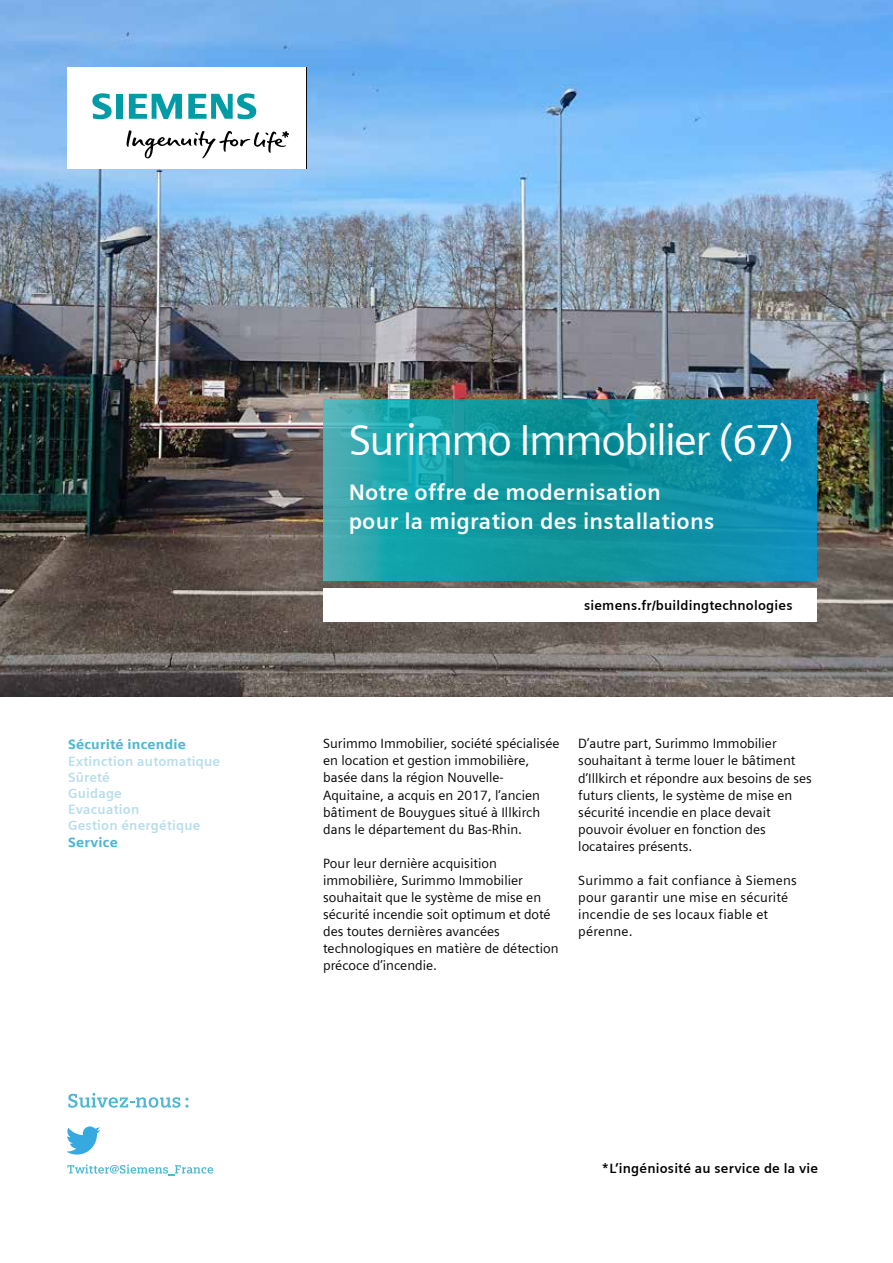
<style>
.page{position:relative;width:893px;height:1263px;background:#fff}
.page>*{position:absolute;margin:0;border:0;box-sizing:border-box;transform-origin:0 0}
.t1{font:43.5px "Siemens Sans";letter-spacing:-.04em;color:#fff}
.t2{font:700 22.5px/28.5px "Siemens Sans";letter-spacing:.01em;color:#fff}
.t3{font:13.5px/17px "Siemens Sans";color:#000}
.t4{font:700 13.5px/16.2px "Siemens Sans";letter-spacing:.015em;color:#b7ddeb}
.t5{font:700 13.5px "Siemens Sans";letter-spacing:.015em;color:#000}
.t6{font:900 13.5px "Siemens Sans";letter-spacing:.015em;color:#4eb8d4}
</style>
<div class="page">
<img style="left:0;top:0;width:893px;height:696px">
<svg style="left:323px;top:400px;width:493px;height:180px;background:#1597a6"></svg>
<div style="left:323px;top:589px;width:493px;height:33px;background:#fff"></div>
<div style="left:67px;top:68px;width:239px;height:100px;background:#fff"></div>
<svg style="left:126px;top:130px;width:163px;height:28px"></svg>
<svg style="left:92px;top:93px;width:30px;height:26px"></svg>
<svg style="left:129px;top:94px;width:53px;height:25px"></svg>
<svg style="left:188px;top:93px;width:68px;height:26px"></svg>
<svg style="left:68px;top:1093px;width:120px;height:15px"></svg>
<svg style="left:67px;top:1126px;width:32px;height:28px"></svg>
<svg style="left:67px;top:1164px;width:146px;height:11px"></svg>
<p class="t6" style="left:68px;top:737px;width:119px">Sécurité incendie</p>
<p class="t4" style="left:68px;top:753px;width:154px">Extinction automatique<br>Sûreté<br>Guidage<br>Evacuation<br>Gestion énergétique</p>
<p class="t6" style="left:68px;top:834px;width:51px">Service</p>
<h1 class="t1" style="left:349px;top:415px;width:447px">Surimmo Immobilier (67)</h1>
<h2 class="t2" style="left:349px;top:478px;width:367px">Notre offre de modernisation pour la migration des installations</h2>
<p class="t5" style="left:584px;top:597px;width:210px">siemens.fr/buildingtechnologies</p>
<p class="t3" style="left:323px;top:735px;width:238px">Surimmo Immobilier, société spécialisée en location et gestion immobilière, basée dans la région Nouvelle-Aquitaine, a acquis en 2017, l’ancien bâtiment de Bouygues situé à Illkirch dans le département du Bas-Rhin.</p>
<p class="t3" style="left:323px;top:854px;width:237px">Pour leur dernière acquisition immobilière, Surimmo Immobilier souhaitait que le système de mise en sécurité incendie soit optimum et doté des toutes dernières avancées technologiques en matière de détection précoce d’incendie.</p>
<p class="t3" style="left:578px;top:735px;width:235px">D’autre part, Surimmo Immobilier souhaitant à terme louer le bâtiment d’Illkirch et répondre aux besoins de ses futurs clients, le système de mise en sécurité incendie en place devait pouvoir évoluer en fonction des locataires présents.</p>
<p class="t3" style="left:578px;top:871px;width:220px">Surimmo a fait confiance à Siemens pour garantir une mise en sécurité incendie de ses locaux fiable et pérenne.</p>
<p class="t5" style="left:602px;top:1161px;width:218px">*L’ingéniosité au service de la vie</p>
</div>
